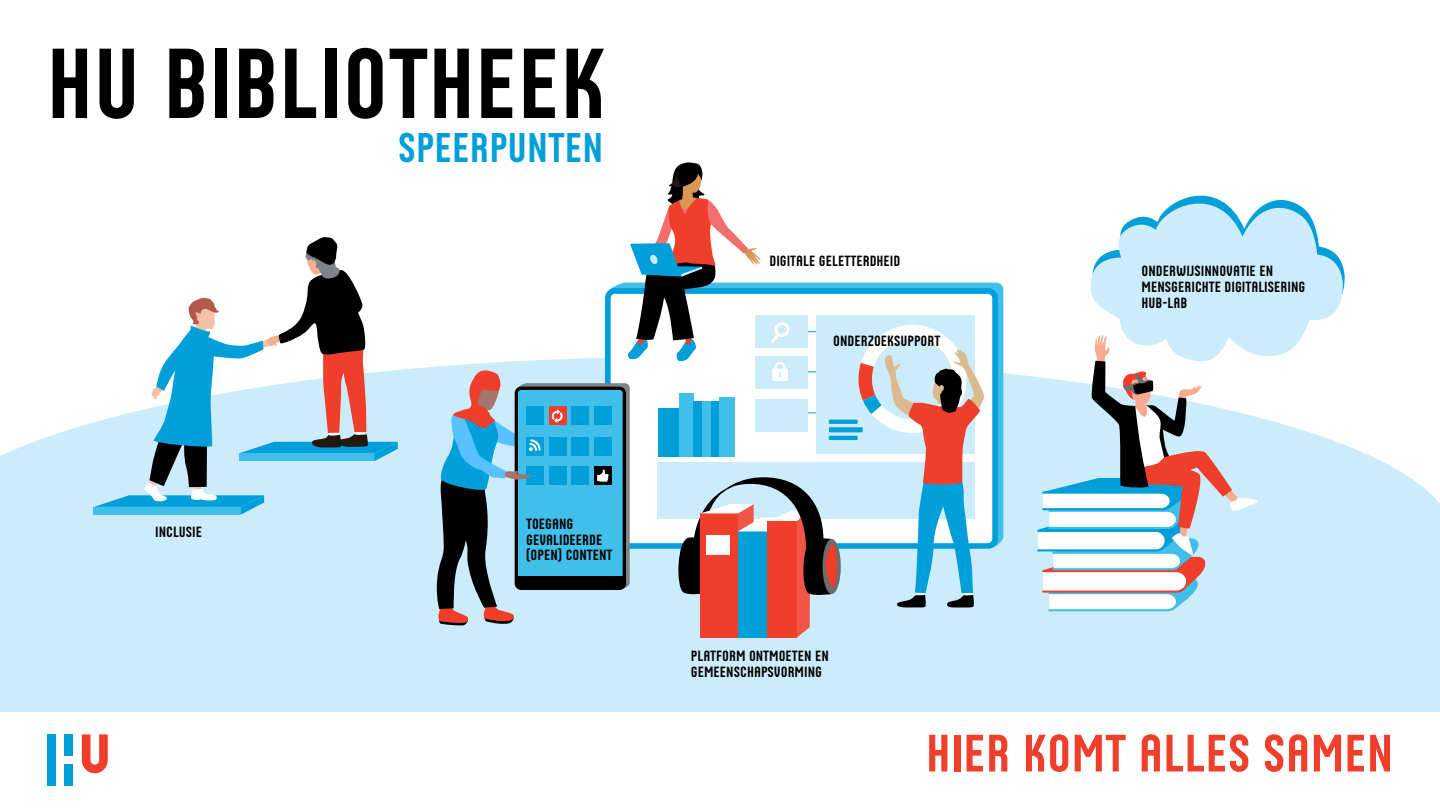
<style>
.page{position:relative;width:1440px;height:810px;background:#fff}
.page>*{position:absolute;margin:0;border:0;box-sizing:border-box;transform-origin:0 0}
.t1{font:100.5px "Husans";color:#000}
.t2{font:53.25px "Husans";color:#ef3e29}
.t3{font:42px "Husans";color:#009fda}
.t4{font:15px/15.8px "Husans";color:#000}
</style>
<div class="page">
<svg style="left:0;top:357px;width:1440px;height:181px;fill:#ccecfb"></svg>
<div style="left:0;top:538px;width:1440px;height:262px;background:#ccecfb"></div>
<div style="left:612px;top:283px;width:391px;height:263px;background:#3fbfe9"></div>
<div style="left:607px;top:294px;width:387px;height:255px;background:#fff;border-radius:7px"></div>
<div style="left:605px;top:288px;width:393px;height:261px;border:6px solid #009fda;border-radius:7px"></div>
<hr style="left:794px;top:331px;width:34px;height:1px;background:#009fda">
<hr style="left:794px;top:372px;width:34px;height:1px;background:#009fda">
<hr style="left:794px;top:413px;width:34px;height:1px;background:#009fda">
<div style="left:658px;top:462px;width:317px;height:57px;background:#ccecfb"></div>
<div style="left:817px;top:315px;width:158px;height:139px;background:#ccecfb"></div>
<div style="left:755px;top:315px;width:53px;height:33px;background:#ccecfb"></div>
<div style="left:755px;top:356px;width:53px;height:33px;background:#ccecfb"></div>
<div style="left:755px;top:399px;width:53px;height:33px;background:#ccecfb"></div>
<svg style="left:829px;top:420px;width:29px;height:4px"></svg>
<div style="left:829px;top:427px;width:34px;height:5px;background:#009fda"></div>
<hr style="left:829px;top:436px;width:29px;height:4px;background:#009fda">
<svg style="left:823px;top:539px;width:18px;height:55px"></svg>
<svg style="left:676px;top:477px;width:161px;height:161px"></svg>
<svg style="left:626px;top:162px;width:134px;height:199px"></svg>
<svg style="left:1036px;top:195px;width:311px;height:417px"></svg>
<div style="left:658px;top:408px;width:21px;height:49px;background:#009fda"></div>
<div style="left:679px;top:394px;width:15px;height:63px;background:#3fbfe9"></div>
<div style="left:693px;top:402px;width:9px;height:55px;background:#009fda"></div>
<div style="left:702px;top:402px;width:9px;height:55px;background:#3fbfe9"></div>
<div style="left:711px;top:402px;width:9px;height:55px;background:#009fda"></div>
<div style="left:720px;top:398px;width:15px;height:59px;background:#3fbfe9"></div>
<svg style="left:94px;top:237px;width:304px;height:278px"></svg>
<svg style="left:857px;top:325px;width:128px;height:283px"></svg>
<svg style="left:771px;top:322px;width:19px;height:21px"></svg>
<svg style="left:772px;top:362px;width:16px;height:19px"></svg>
<svg style="left:433px;top:369px;width:197px;height:257px"></svg>
<div style="left:0;top:712px;width:1440px;height:98px;background:#fff"></div>
<div style="left:65px;top:734px;width:8px;height:22px;background:#009fda"></div>
<div style="left:65px;top:765px;width:8px;height:21px;background:#009fda"></div>
<div style="left:47px;top:734px;width:9px;height:52px;background:#009fda"></div>
<svg style="left:82px;top:734px;width:26px;height:39px"></svg>
<p class="t1" style="left:46px;top:26px;width:561px">HU BIBLIOTHEEK</p>
<p class="t4" style="left:155px;top:524px;width:48px">INCLUSIE</p>
<p class="t3" style="left:398px;top:123px;width:207px">SPEERPUNTEN</p>
<p class="t4" style="left:526px;top:516px;width:49px">TOEGANG</p>
<p class="t4" style="left:526px;top:532px;width:78px">GEVALIDEERDE</p>
<p class="t4" style="left:526px;top:547px;width:88px">(OPEN) CONTENT</p>
<p class="t4" style="left:770px;top:253px;width:132px">DIGITALE GELETTERDHEID</p>
<p class="t4" style="left:833px;top:333px;width:109px">ONDERZOEKSUPPORT</p>
<p class="t4" style="left:691px;top:648px;width:140px">PLATFORM ONTMOETEN EN</p>
<p class="t4" style="left:691px;top:664px;width:133px">GEMEENSCHAPSVORMING</p>
<p class="t4" style="left:1142px;top:263px;width:165px">ONDERWIJSINNOVATIE EN<br>MENSGERICHTE DIGITALISERING</p>
<p class="t4" style="left:1142px;top:295px;width:47px">HUB-LAB</p>
<p class="t2" style="left:926px;top:723px;width:469px">HIER KOMT ALLES SAMEN</p>
</div>
